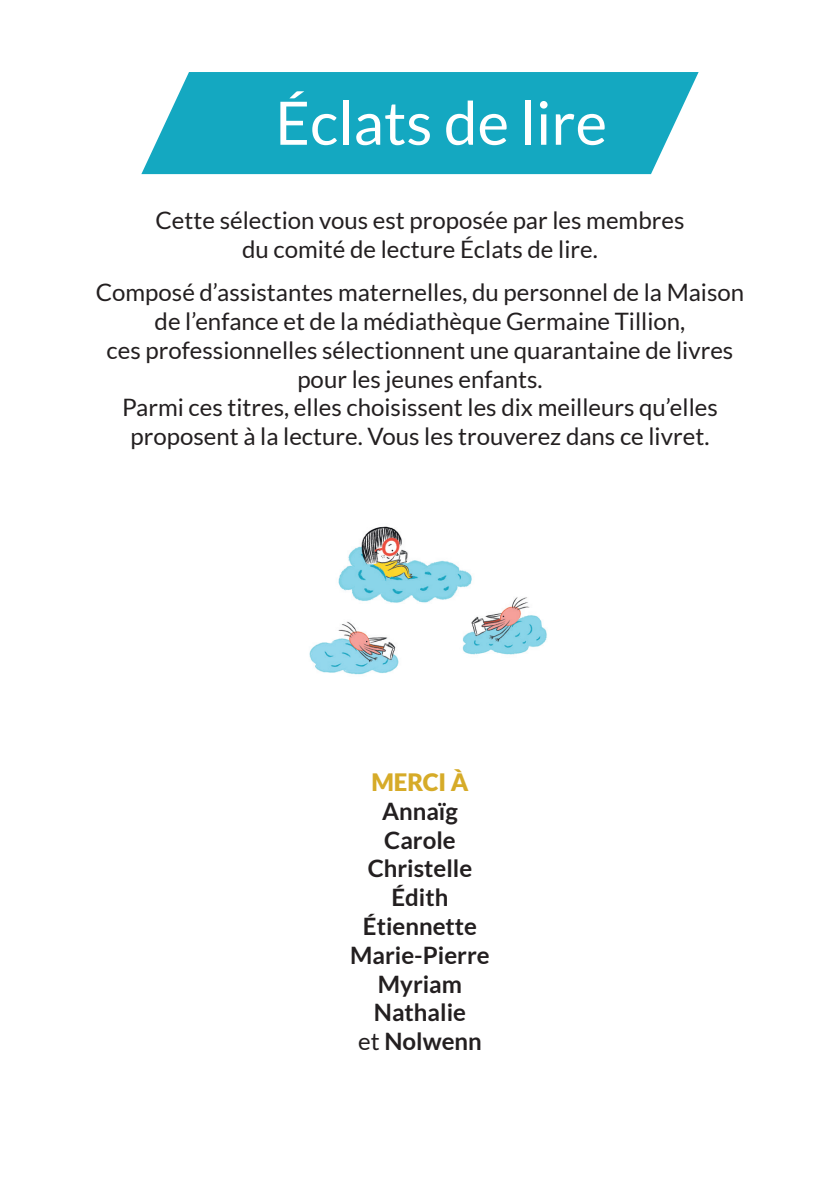
<style>
.page{position:relative;width:840px;height:1191px;background:#fff}
.page>*{position:absolute;margin:0;border:0;box-sizing:border-box;transform-origin:0 0}
.t1{font:60px "Lato";color:#fff}
.t2{font:24px/28.8px "Lato";color:#231f20;text-align:center}
.t3{font:700 24px/28.8px "Lato";color:#231f20;text-align:center}
.t4{font:900 24px "Lato";color:#d6ab28}
.s1{font-weight:400}
</style>
<div class="page">
<svg style="left:141px;top:72px;width:557px;height:102px;background:#28afc6"></svg>
<img style="left:309px;top:526px;width:238px;height:149px">
<div style="left:501px;top:662px;width:49px;height:58px;background:#fff"></div>
<h1 class="t1" style="left:275px;top:90px;width:333px">Éclats de lire</h1>
<p class="t2" style="left:155px;top:206px;width:530px">Cette sélection vous est proposée par les membres du comité de lecture Éclats de lire.</p>
<p class="t2" style="left:96px;top:278px;width:649px">Composé d’assistantes maternelles, du personnel de la Maison de l’enfance et de la médiathèque Germaine Tillion,<br>ces professionnelles sélectionnent une quarantaine de livres pour les jeunes enfants.<br>Parmi ces titres, elles choisissent les dix meilleurs qu’elles proposent à la lecture. Vous les trouverez dans ce livret.</p>
<p class="t4" style="left:371px;top:768px;width:99px">MERCI À</p>
<p class="t3" style="left:350px;top:796px;width:141px">Annaïg<br>Carole<br>Christelle<br>Édith<br>Étiennette<br>Marie-Pierre<br>Myriam<br>Nathalie<br><span class="s1">et</span> Nolwenn</p>
</div>
